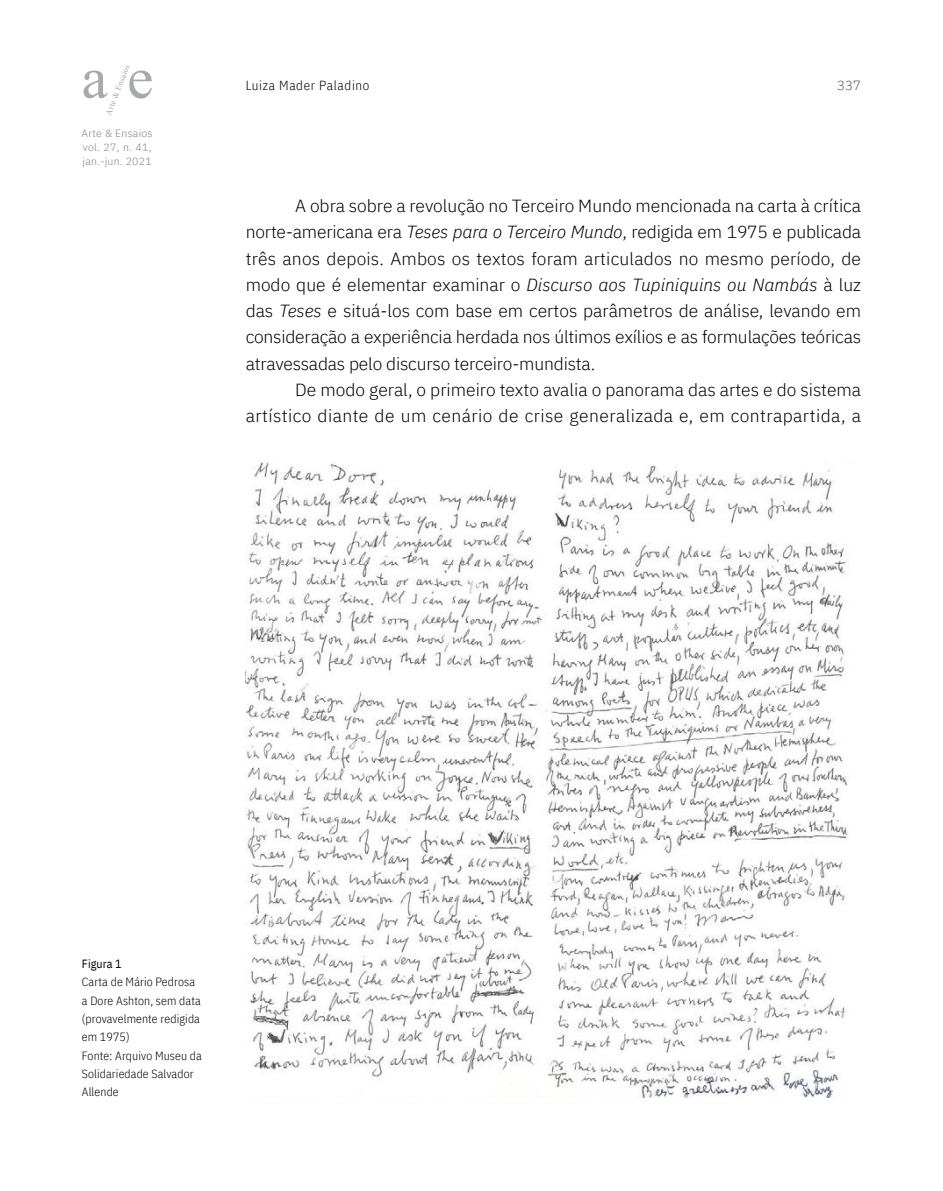
<style>
.page{position:relative;width:943px;height:1191px;background:#fff}
.page>*{position:absolute;margin:0;border:0;box-sizing:border-box;transform-origin:0 0}
.t1{font:59.15px "Times New Roman";color:#a7a9ac}
.t2{font:300 17.5px/26.2px "IBM Plex Sans";color:#000;text-align:justify}
.t3{font:300 17.5px/26.2px "IBM Plex Sans";letter-spacing:.02em;color:#000;text-align:right}
.t4{font:300 13.12px "IBM Plex Sans Cond";letter-spacing:.05em;color:#000}
.t5{font:200 13.12px "IBM Plex Sans";color:#000}
.t6{font:300 11.9px/18.4px "IBM Plex Sans Cond";letter-spacing:.01em;color:#000}
.t7{font:11.9px "IBM Plex Sans Cond";letter-spacing:.01em;color:#000}
.t8{font:300 10.5px/14px "IBM Plex Sans";letter-spacing:.025em;color:#808285;text-align:justify}
.t9{font:8.4px "Times New Roman";color:#a7a9ac}
.s1{font-style:italic}
</style>
<div class="page">
<img style="left:246px;top:462px;width:603px;height:635px">
<p class="t9" style="left:103px;top:112px;width:55px;rotate:-69deg">Arte &amp; Ensaios</p>
<p class="t8" style="left:82px;top:125px;width:72px">Arte &amp; Ensaios vol. 27, n. 41, jan.-jun. 2021</p>
<h1 class="t1" style="left:81px;top:36px;width:73px">a e</h1>
<p class="t4" style="left:246px;top:75px;width:125px">Luiza Mader Paladino</p>
<p class="t5" style="left:837px;top:75px;width:25px">337</p>
<p class="t2" style="left:246px;top:191px;width:617px;text-indent:50px">A obra sobre a revolução no Terceiro Mundo mencionada na carta à crítica norte-americana era <span class="s1">Teses para o Terceiro Mundo</span>, redigida em 1975 e publicada três anos depois. Ambos os textos foram articulados no mesmo período, de modo que é elementar examinar o <span class="s1">Discurso aos Tupiniquins ou Nambás</span> à luz das <span class="s1">Teses</span> e situá-los com base em certos parâmetros de análise, levando em consideração a experiência herdada nos últimos exílios e as formulações teóricas atravessadas pelo discurso terceiro-mundista.</p>
<p class="t3" style="left:246px;top:375px;width:617px">De modo geral, o primeiro texto avalia o panorama das artes e do sistema artístico diante de um cenário de crise generalizada e, em contrapartida, a</p>
<p class="t7" style="left:82px;top:954px;width:41px">Figura 1</p>
<p class="t6" style="left:82px;top:971px;width:121px">Carta de Mário Pedrosa a Dore Ashton, sem data (provavelmente redigida em 1975)<br>Fonte: Arquivo Museu da<br>Solidariedade Salvador<br>Allende</p>
</div>
